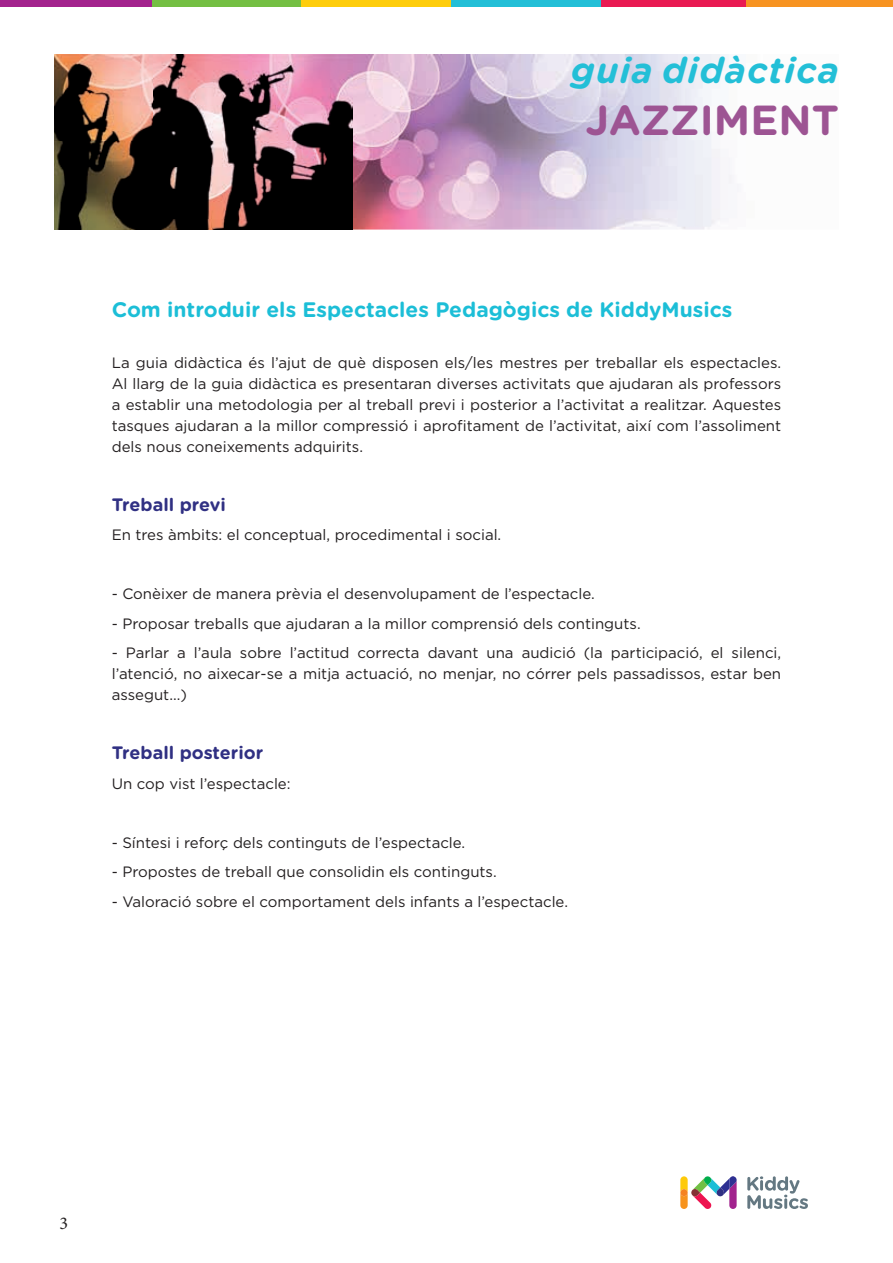
<style>
.page{position:relative;width:893px;height:1263px;background:#fff}
.page>*{position:absolute;margin:0;border:0;box-sizing:border-box;transform-origin:0 0}
.t1{font:700 42px "Gotham Rounded";color:#9d5493}
.t2{font:italic 700 36px "Gotham Rounded";letter-spacing:.03em;color:#23bfd7}
.t3{font:700 21px "Gotham Rounded";color:#1cbed7}
.t4{font:700 18px "Gotham Rounded";color:#303083}
.t5{font:18px "Minion Pro";color:#231f20}
.t6{font:15px/21px "Gotham";color:#231f20;text-align:justify}
</style>
<div class="page">
<img style="left:352px;top:54px;width:380px;height:176px">
<img style="left:54px;top:54px;width:298px;height:176px">
<div style="left:301px;top:0;width:150px;height:7px;background:#fecd0c"></div>
<div style="left:150px;top:0;width:151px;height:7px;background:#74bf43"></div>
<div style="left:0;top:0;width:152px;height:7px;background:#a3238d"></div>
<div style="left:745px;top:0;width:148px;height:7px;background:#f79321"></div>
<div style="left:600px;top:0;width:145px;height:7px;background:#e91a52"></div>
<div style="left:451px;top:0;width:149px;height:7px;background:#23bfd7"></div>
<svg style="left:680px;top:1176px;width:57px;height:33px"></svg>
<svg style="left:747px;top:1176px;width:61px;height:33px"></svg>
<h2 class="t2" style="left:571px;top:44px;width:269px">guia didàctica</h2>
<h1 class="t1" style="left:586px;top:90px;width:255px">JAZZIMENT</h1>
<h3 class="t3" style="left:112px;top:294px;width:622px">Com introduir els Espectacles Pedagògics de KiddyMusics</h3>
<p class="t6" style="left:112px;top:352px;width:671px">La guia didàctica és l’ajut de què disposen els/les mestres per treballar els espectacles.<br>Al llarg de la guia didàctica es presentaran diverses activitats que ajudaran als professors a establir una metodologia per al treball previ i posterior a l’activitat a realitzar. Aquestes tasques ajudaran a la millor compressió i aprofitament de l’activitat, així com l’assoliment dels nous coneixements adquirits.</p>
<p class="t4" style="left:112px;top:491px;width:116px">Treball previ</p>
<p class="t6" style="left:112px;top:524px;width:391px">En tres àmbits: el conceptual, procedimental i social.</p>
<p class="t6" style="left:112px;top:583px;width:484px">- Conèixer de manera prèvia el desenvolupament de l’espectacle.</p>
<p class="t6" style="left:112px;top:613px;width:530px">- Proposar treballs que ajudaran a la millor comprensió dels continguts.</p>
<p class="t6" style="left:112px;top:642px;width:671px">- Parlar a l’aula sobre l’actitud correcta davant una audició (la participació, el silenci, l’atenció, no aixecar-se a mitja actuació, no menjar, no córrer pels passadissos, estar ben assegut...)</p>
<p class="t4" style="left:112px;top:740px;width:153px">Treball posterior</p>
<p class="t6" style="left:112px;top:773px;width:180px">Un cop vist l’espectacle:</p>
<p class="t6" style="left:112px;top:832px;width:355px">- Síntesi i reforç dels continguts de l’espectacle.</p>
<p class="t6" style="left:112px;top:861px;width:387px">- Propostes de treball que consolidin els continguts.</p>
<p class="t6" style="left:112px;top:891px;width:458px">- Valoració sobre el comportament dels infants a l’espectacle.</p>
<p class="t5" style="left:60px;top:1211px;width:10px">3</p>
</div>
